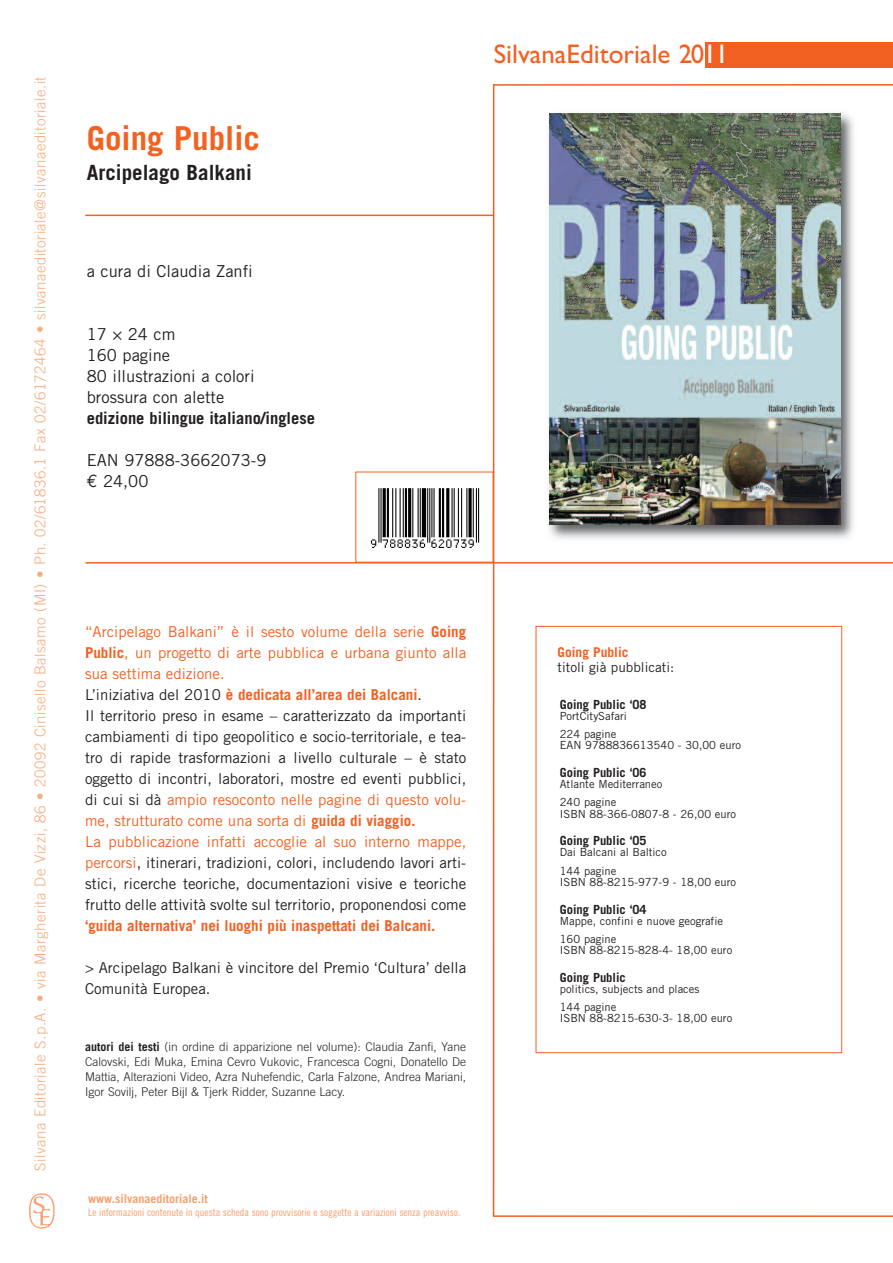
<style>
.page{position:relative;width:893px;height:1263px;background:#fff}
.page>*{position:absolute;margin:0;border:0;box-sizing:border-box;transform-origin:0 0}
.t1{font:700 33px "Trade Gothic";color:#f26221}
.t2{font:27px "Gill Sans";color:#f26021}
.t3{font:700 21px "Trade Gothic";color:#231f20}
.t4{font:16.5px/21px "Trade Gothic";color:#231f20}
.t5{font:700 16.5px "Trade Gothic";color:#231f20}
.t6{font:15px/21px "Trade Gothic";color:#231f20}
.t7{font:300 15px "Trade Gothic";letter-spacing:.035em;color:#f8ac7f}
.t8{font:700 15px "Trade Gothic";color:#f26021}
.t9{font:13.5px "Trade Gothic";color:#231f20}
.t10{font:700 13.5px "Trade Gothic";color:#f26021}
.t11{font:700 12.6px "Trade Gothic";color:#231f20}
.t12{font:300 12px/15px "Trade Gothic";color:#231f20;text-align:justify}
.t13{font:700 12px "Trade Gothic";color:#f89e6d}
.t14{font:11.25px/18.1px "Trade Gothic";color:#231f20}
.t15{font:10.5px "Trade Gothic Cond Eighteen";color:#f89e6d}
.s1{font-family:"Euro Mono";font-size:18px}
.s2{color:#fff}
.s3{color:#f26021}
.s4{font-weight:700;color:#f26021}
.s5{font-weight:700}
</style>
<div class="page">
<div style="left:536px;top:626px;width:306px;height:427px;border:1px solid #f26021"></div>
<div style="left:705px;top:43px;width:188px;height:25px;background:#f26021"></div>
<hr style="left:85px;top:562px;width:808px;height:1px;background:#f26021">
<hr style="left:493px;top:84px;width:1px;height:1132px;background:#f26021">
<hr style="left:493px;top:84px;width:400px;height:2px;background:#f26021">
<hr style="left:85px;top:215px;width:408px;height:1px;background:#f26021">
<img style="left:370px;top:488px;width:110px;height:60px">
<img style="left:29px;top:1193px;width:26px;height:36px">
<hr style="left:493px;top:1215px;width:400px;height:2px;background:#f26021">
<img style="left:549px;top:113px;width:305px;height:426px">
<img style="left:549px;top:114px;width:291px;height:411px">
<p class="t7" style="left:35px;top:1171px;width:1096px;rotate:-90deg">Silvana Editoriale S.p.A. • via Margherita De Vizzi, 86 • 20092 Cinisello Balsamo (MI) • Ph. 02/61836.1 Fax 02/6172464 • silvanaeditoriale@silvanaeditoriale.it</p>
<h1 class="t1" style="left:87px;top:127px;width:175px">Going Public</h1>
<h3 class="t3" style="left:87px;top:165px;width:167px">Arcipelago Balkani</h3>
<p class="t4" style="left:87px;top:262px;width:168px">a cura di Claudia Zanfi</p>
<p class="t4" style="left:87px;top:325px;width:169px">17 × 24 cm<br>160 pagine<br>80 illustrazioni a colori brossura con alette</p>
<p class="t5" style="left:87px;top:412px;width:230px">edizione bilingue italiano/inglese</p>
<p class="t4" style="left:87px;top:451px;width:181px">EAN 97888-3662073-9 <span class="s1">€</span> 24,00</p>
<h2 class="t2" style="left:494px;top:44px;width:236px">SilvanaEditoriale 20<span class="s2">11</span></h2>
<p class="t6" style="left:85px;top:622px;width:383px"><span class="s3">“Arcipelago Balkani” è il sesto volume della serie</span> <span class="s4">Going Public</span><span class="s3">, un progetto di arte pubblica e urbana giunto alla sua settima edizione.<br></span>L’iniziativa del 2010 <span class="s4">è dedicata all’area dei Balcani</span>.<br>Il territorio preso in esame – caratterizzato da importanti cambiamenti di tipo geopolitico e socio-territoriale, e tea&shy;tro di rapide trasformazioni a livello culturale – è stato oggetto di incontri, laboratori, mostre ed eventi pubblici, di cui si dà <span class="s3">ampio resoconto nelle pagine di questo volu&shy;me, strutturato come una sorta di</span> <span class="s4">guida di viaggio.<br></span><span class="s3">La pubblicazione infatti accoglie al suo interno mappe, percorsi</span>, itinerari, tradizioni, colori, includendo lavori arti&shy;stici, ricerche teoriche, documentazioni visive e teoriche frutto delle attività svolte sul territorio, proponendosi come</p>
<p class="t8" style="left:85px;top:920px;width:352px">‘guida alternativa’ nei luoghi più inaspettati dei Balcani.</p>
<p class="t6" style="left:85px;top:958px;width:383px">&gt; Arcipelago Balkani è vincitore del Premio ‘Cultura’ della<br>Comunità Europea.</p>
<p class="t12" style="left:85px;top:1040px;width:383px"><span class="s5">autori dei testi</span> (in ordine di apparizione nel volume): Claudia Zanfi, Yane Calovski, Edi Muka, Emina Cevro Vukovic, Francesca Cogni, Donatello De Mattia, Alterazioni Video, Azra Nuhefendic, Carla Falzone, Andrea Mariani, Igor Sovilj, Peter Bijl &amp; Tjerk Ridder, Suzanne Lacy.</p>
<p class="t13" style="left:88px;top:1194px;width:121px">www.silvanaeditoriale.it</p>
<p class="t15" style="left:88px;top:1208px;width:374px">Le informazioni contenute in questa scheda sono provvisorie e soggette a variazioni senza preavviso.</p>
<p class="t10" style="left:558px;top:647px;width:72px">Going Public</p>
<p class="t9" style="left:558px;top:662px;width:118px">titoli già pubblicati:</p>
<p class="t11" style="left:560px;top:700px;width:88px">Going Public ‘08</p>
<p class="t14" style="left:560px;top:708px;width:69px">PortCitySafari<br>224 pagine</p>
<p class="t14" style="left:560px;top:737px;width:183px">EAN 9788836613540 - 30,00 euro</p>
<p class="t11" style="left:560px;top:768px;width:88px">Going Public ‘06</p>
<p class="t14" style="left:560px;top:776px;width:104px">Atlante Mediterraneo<br>240 pagine</p>
<p class="t14" style="left:560px;top:805px;width:178px">ISBN 88-366-0807-8 - 26,00 euro</p>
<p class="t11" style="left:560px;top:836px;width:88px">Going Public ‘05</p>
<p class="t14" style="left:560px;top:844px;width:109px">Dai Balcani al Baltico<br>144 pagine</p>
<p class="t14" style="left:560px;top:874px;width:178px">ISBN 88-8215-977-9 - 18,00 euro</p>
<p class="t11" style="left:560px;top:904px;width:88px">Going Public ‘04</p>
<p class="t14" style="left:560px;top:913px;width:165px">Mappe, confini e nuove geografie<br>160 pagine</p>
<p class="t14" style="left:560px;top:942px;width:174px">ISBN 88-8215-828-4- 18,00 euro</p>
<p class="t11" style="left:560px;top:973px;width:68px">Going Public</p>
<p class="t14" style="left:560px;top:981px;width:141px">politics, subjects and places<br>144 pagine</p>
<p class="t14" style="left:560px;top:1010px;width:174px">ISBN 88-8215-630-3- 18,00 euro</p>
</div>
